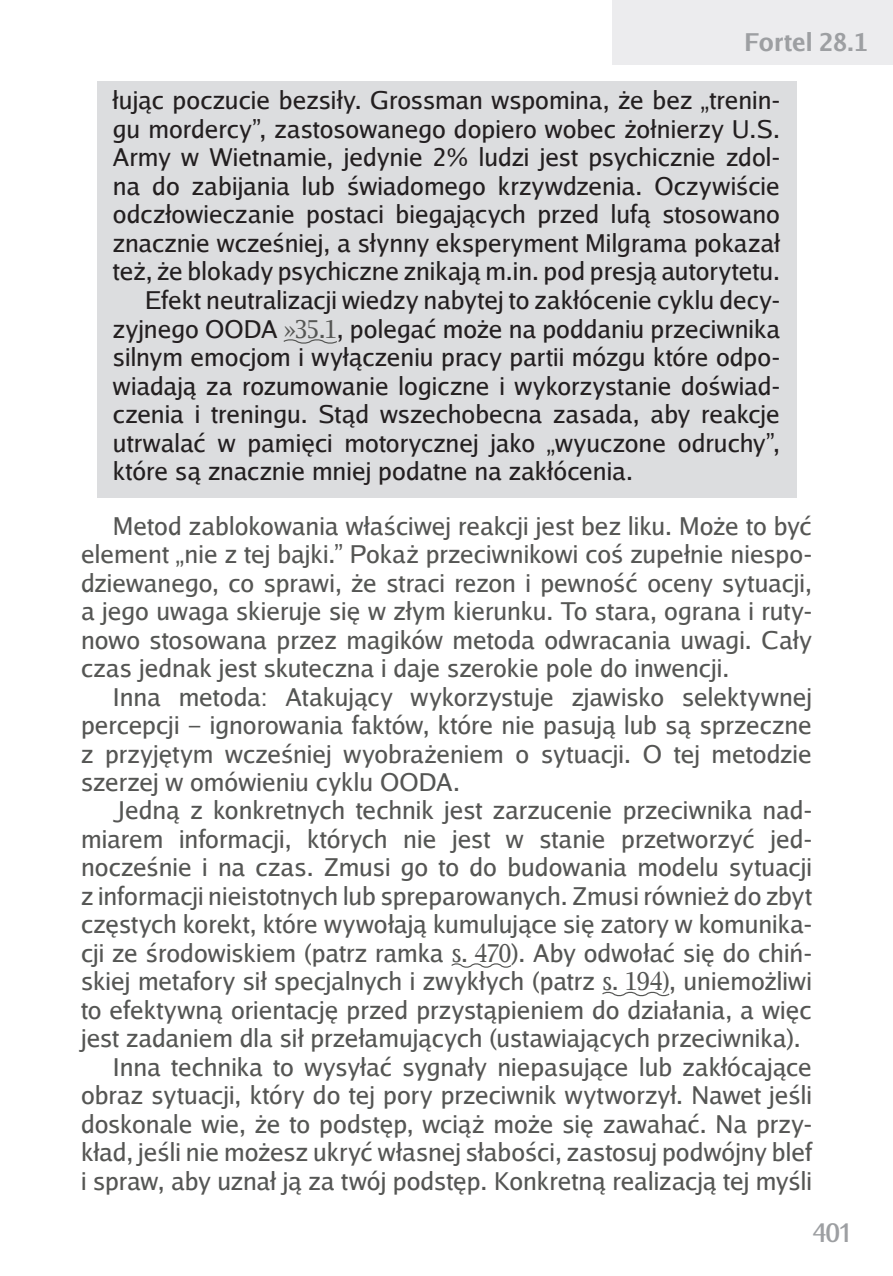
<style>
.page{position:relative;width:893px;height:1276px;background:#fff}
.page>*{position:absolute;margin:0;border:0;box-sizing:border-box;transform-origin:0 0}
.t1{font:700 27px "Iwona";color:#9d9fa2}
.ANALIZA_Tekst{font:24.75px/28.3px "Luxi Sans";color:#555654;text-align:justify}
.RAMKA3_final{font:24.75px/28.3px "Luxi Sans";color:#231f20;text-align:justify}
.t2{font:700 24.75px "Luxi Sans";letter-spacing:-.005em;color:#9d9fa2}
.s1{font-family:"Luxi Serif";color:#555654}
.s2{font-family:"Luxi Serif"}
</style>
<div class="page">
<div style="left:612px;top:0;width:281px;height:65px;background:#ececee"></div>
<div style="left:97px;top:81px;width:699px;height:416px;background:#dcdddf"></div>
<svg style="left:283px;top:339px;width:54px;height:5px"></svg>
<svg style="left:451px;top:963px;width:60px;height:5px"></svg>
<svg style="left:602px;top:991px;width:68px;height:6px"></svg>
<p class="t2" style="left:744px;top:25px;width:125px">Fortel 28.1</p>
<p class="RAMKA3_final" style="left:113px;top:85px;width:669px">łując poczucie bezsiły. Grossman wspomina, że bez „trenin&shy;gu mordercy”, zastosowanego dopiero wobec żołnierzy U.S.<br>Army w Wietnamie, jedynie 2% ludzi jest psychicznie zdol&shy;na do zabijania lub świadomego krzywdzenia. Oczywiście odczłowieczanie postaci biegających przed lufą stosowano znacznie wcześniej, a słynny eksperyment Milgrama pokazał też, że blokady psychiczne znikają m.in. pod presją autorytetu.</p>
<p class="RAMKA3_final" style="left:113px;top:285px;width:669px;text-indent:32px">Efekt neutralizacji wiedzy nabytej to zakłócenie cyklu decy&shy;zyjnego OODA <span class="s1">»35.1</span>, polegać może na poddaniu przeciwnika silnym emocjom i wyłączeniu pracy partii mózgu które odpo&shy;wiadają za rozumowanie logiczne i wykorzystanie doświad&shy;czenia i treningu. Stąd wszechobecna zasada, aby reakcje utrwalać w pamięci motorycznej jako „wyuczone odruchy”, które są znacznie mniej podatne na zakłócenia.</p>
<p class="ANALIZA_Tekst" style="left:81px;top:511px;width:732px;text-indent:32px">Metod zablokowania właściwej reakcji jest bez liku. Może to być element „nie z tej bajki.” Pokaż przeciwnikowi coś zupełnie niespo&shy;dziewanego, co sprawi, że straci rezon i pewność oceny sytuacji, a jego uwaga skieruje się w złym kierunku. To stara, ograna i ruty&shy;nowo stosowana przez magików metoda odwracania uwagi. Cały czas jednak jest skuteczna i daje szerokie pole do inwencji.</p>
<p class="ANALIZA_Tekst" style="left:81px;top:681px;width:732px;text-indent:32px">Inna metoda: Atakujący wykorzystuje zjawisko selektywnej percepcji – ignorowania faktów, które nie pasują lub są sprzeczne z przyjętym wcześniej wyobrażeniem o sytuacji. O tej metodzie szerzej w omówieniu cyklu OODA.</p>
<p class="ANALIZA_Tekst" style="left:81px;top:795px;width:732px;text-indent:32px">Jedną z konkretnych technik jest zarzucenie przeciwnika nad&shy;miarem informacji, których nie jest w stanie przetworzyć jed&shy;nocześnie i na czas. Zmusi go to do budowania modelu sytuacji z informacji nieistotnych lub spreparowanych. Zmusi również do zbyt częstych korekt, które wywołają kumulujące się zatory w komunika&shy;cji ze środowiskiem (patrz ramka <span class="s2">s. 470</span>). Aby odwołać się do chiń&shy;skiej metafory sił specjalnych i zwykłych (patrz <span class="s2">s. 194)</span>, uniemożliwi to efektywną orientację przed przystąpieniem do działania, a więc jest zadaniem dla sił przełamujących (ustawiających przeciwnika).</p>
<p class="ANALIZA_Tekst" style="left:81px;top:1052px;width:732px;text-indent:32px">Inna technika to wysyłać sygnały niepasujące lub zakłócające obraz sytuacji, który do tej pory przeciwnik wytworzył. Nawet jeśli doskonale wie, że to podstęp, wciąż może się zawahać. Na przy&shy;kład, jeśli nie możesz ukryć własnej słabości, zastosuj podwójny blef i spraw, aby uznał ją za twój podstęp. Konkretną realizacją tej myśli</p>
<p class="t1" style="left:812px;top:1212px;width:43px">401</p>
</div>
